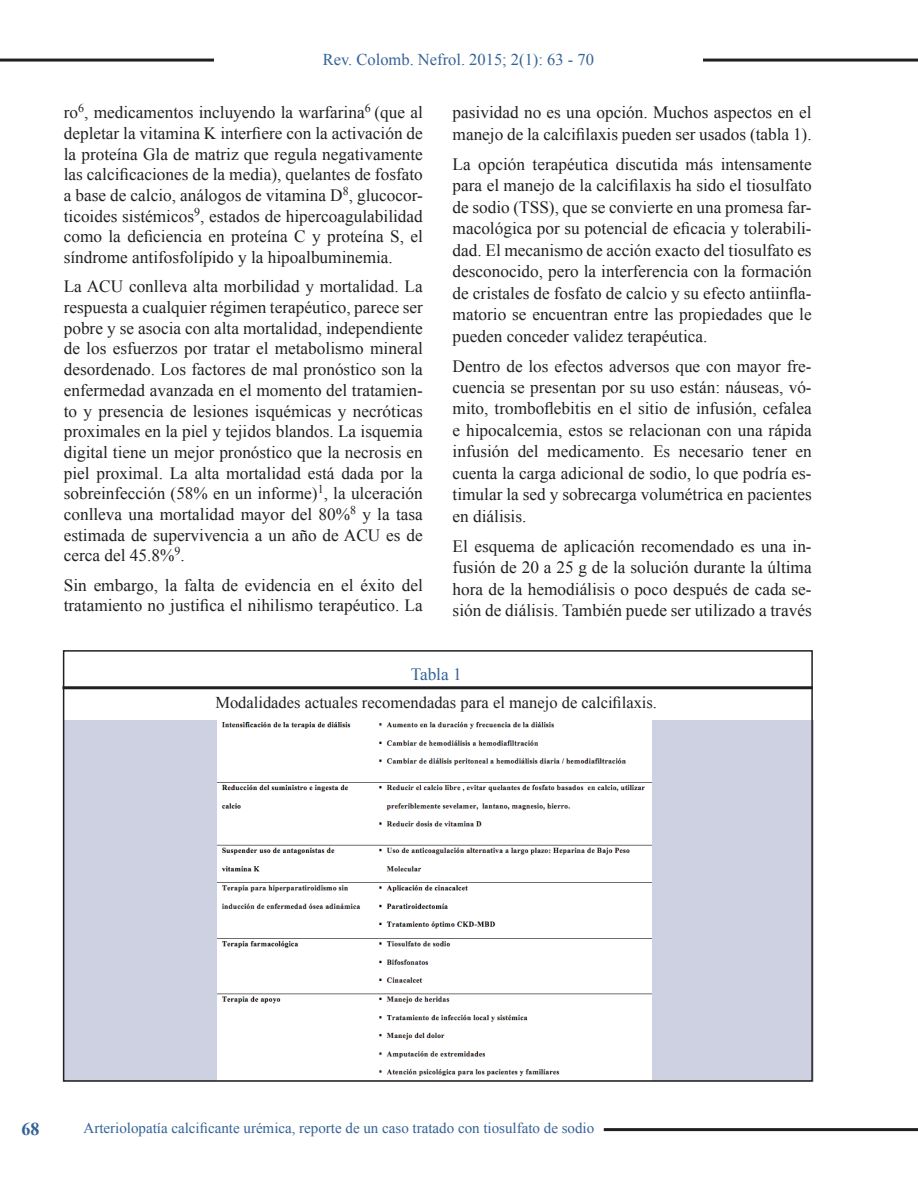
<style>
.page{position:relative;width:918px;height:1188px;background:#fff}
.page>*{position:absolute;margin:0;border:0;box-sizing:border-box;transform-origin:0 0}
.t1{font:700 18px "Times New Roman";color:#336296}
.t2{font:17.25px/20.7px "Times New Roman";color:#231f20;text-align:justify}
.t3{font:17.25px "Times New Roman";color:#336296}
.t4{font:16.5px "Times New Roman";color:#231f20}
.t5{font:16.5px "Times New Roman";color:#336296}
.t6{font:15px "Times New Roman";color:#336296}
.s1{font-style:inherit}
</style>
<div class="page">
<hr style="left:0;top:59px;width:918px;height:3px;background:#231f20">
<div style="left:214px;top:53px;width:489px;height:19px;background:#fff"></div>
<hr style="left:604px;top:1128px;width:314px;height:3px;background:#231f20">
<div style="left:64px;top:720px;width:750px;height:362px;background:#ced1e2"></div>
<img style="left:217px;top:720px;width:434px;height:359px">
<div style="left:63px;top:650px;width:750px;height:432px;border:2px solid #231f20"></div>
<hr style="left:62px;top:686px;width:751px;height:3px;background:#231f20">
<p class="t5" style="left:323px;top:48px;width:273px">Rev. Colomb. Nefrol. <span class="s1">2015; 2(1): 63 - 70</span></p>
<p class="t2" style="left:64px;top:102px;width:361px">ro<sup>6</sup>, medicamentos incluyendo la warfarina<sup>6</sup> (que al depletar la vitamina K interfiere con la activación de la proteína Gla de matriz que regula negativamente las calcificaciones de la media), quelantes de fosfato a base de calcio, análogos de vitamina D<sup>8</sup>, glucocor&shy;ticoides sistémicos<sup>9</sup>, estados de hipercoagulabilidad como la deficiencia en proteína C y proteína S, el síndrome antifosfolípido y la hipoalbuminemia.</p>
<p class="t2" style="left:64px;top:276px;width:361px">La ACU conlleva alta morbilidad y mortalidad. La respuesta a cualquier régimen terapéutico, parece ser pobre y se asocia con alta mortalidad, independiente de los esfuerzos por tratar el metabolismo mineral desordenado. Los factores de mal pronóstico son la enfermedad avanzada en el momento del tratamien&shy;to y presencia de lesiones isquémicas y necróticas proximales en la piel y tejidos blandos. La isquemia digital tiene un mejor pronóstico que la necrosis en piel proximal. La alta mortalidad está dada por la sobreinfección (58% en un informe)<sup>1</sup>, la ulceración conlleva una mortalidad mayor del 80%<sup>8</sup> y la tasa estimada de supervivencia a un año de ACU es de cerca del 45.8%<sup>9</sup>.</p>
<p class="t2" style="left:64px;top:574px;width:361px">Sin embargo, la falta de evidencia en el éxito del tratamiento no justifica el nihilismo terapéutico. La</p>
<p class="t2" style="left:453px;top:101px;width:361px;line-height:21.5px">pasividad no es una opción. Muchos aspectos en el manejo de la calcifilaxis pueden ser usados (tabla 1).</p>
<p class="t2" style="left:453px;top:153px;width:361px;line-height:21.5px">La opción terapéutica discutida más intensamente para el manejo de la calcifilaxis ha sido el tiosulfato de sodio (TSS), que se convierte en una promesa far&shy;macológica por su potencial de eficacia y tolerabili&shy;dad. El mecanismo de acción exacto del tiosulfato es desconocido, pero la interferencia con la formación de cristales de fosfato de calcio y su efecto antiinfla&shy;matorio se encuentran entre las propiedades que le pueden conceder validez terapéutica.</p>
<p class="t2" style="left:453px;top:355px;width:361px;line-height:21.5px">Dentro de los efectos adversos que con mayor fre&shy;cuencia se presentan por su uso están: náuseas, vó&shy;mito, tromboflebitis en el sitio de infusión, cefalea e hipocalcemia, estos se relacionan con una rápida infusión del medicamento. Es necesario tener en cuenta la carga adicional de sodio, lo que podría es&shy;timular la sed y sobrecarga volumétrica en pacientes en diálisis.</p>
<p class="t2" style="left:453px;top:535px;width:361px;line-height:21.5px">El esquema de aplicación recomendado es una in&shy;fusión de 20 a 25 g de la solución durante la última hora de la hemodiálisis o poco después de cada se&shy;sión de diálisis. También puede ser utilizado a través</p>
<p class="t3" style="left:411px;top:662px;width:53px">Tabla 1</p>
<p class="t4" style="left:215px;top:691px;width:443px">Modalidades actuales recomendadas para el manejo de calcifilaxis.</p>
<p class="t1" style="left:21px;top:1117px;width:19px">68</p>
<p class="t6" style="left:84px;top:1118px;width:512px">Arteriolopatía calcificante urémica, reporte de un caso tratado con tiosulfato de sodio</p>
</div>
